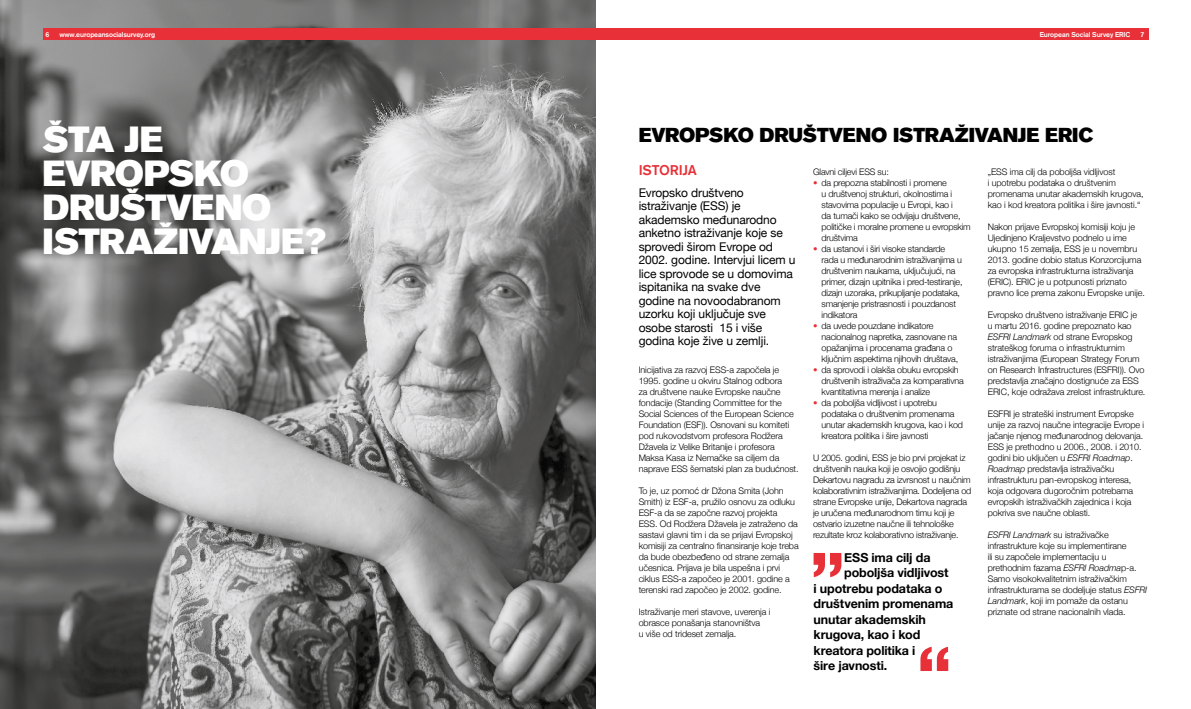
<style>
.page{position:relative;width:1191px;height:709px;background:#fff}
.page>*{position:absolute;margin:0;border:0;box-sizing:border-box;transform-origin:0 0}
.t1{font:36px/34px "Akzidenz Grotesk BE Super";letter-spacing:-.01em;color:#fff}
.t2{font:20px "Akzidenz Grotesk BE Super";letter-spacing:-.01em;color:#000}
.t3{font:500 14px "Akzidenz Grotesk BE";letter-spacing:-.015em;color:#e73037}
.t4{font:700 12.5px "Helvetica Neue";letter-spacing:-.01em;color:#000}
.t5{font:12px/13.5px "Helvetica Neue";letter-spacing:-.01em;color:#000}
.t6{font:300 9px/11px "Helvetica Neue";letter-spacing:-.01em;color:#000}
.t7{font:700 7px "Akzidenz Grotesk";letter-spacing:-.01em;color:#fff}
.s1{font-family:"Akzidenz Grotesk";color:#e73037}
.s2{font-style:italic}
</style>
<div class="page">
<img style="left:0;top:0;width:595px;height:709px">
<div style="left:43px;top:29px;width:1105px;height:11px;background:#e73037"></div>
<svg style="left:920px;top:646px;width:28px;height:25px"></svg>
<svg style="left:813px;top:553px;width:28px;height:24px"></svg>
<p class="t7" style="left:45px;top:30px;width:5px">6</p>
<p class="t7" style="left:59px;top:30px;width:97px">www.europeansocialsurvey.org</p>
<p class="t7" style="left:1039px;top:30px;width:92px">European Social Survey ERIC</p>
<p class="t7" style="left:1140px;top:30px;width:5px">7</p>
<h1 class="t1" style="left:43px;top:123px;width:285px">ŠTA JE<br>EVROPSKO<br>DRUŠTVENO<br>ISTRAŽIVANJE?</h1>
<h2 class="t2" style="left:638px;top:123px;width:456px">EVROPSKO DRUŠTVENO ISTRAŽIVANJE ERIC</h2>
<h3 class="t3" style="left:638px;top:161px;width:60px">ISTORIJA</h3>
<p class="t5" style="left:638px;top:186px;width:158px">Evropsko društveno istraživanje (ESS) je akademsko međunarodno anketno istraživanje koje se sprovedi širom Evrope od<br>2002. godine. Intervjui licem u lice sprovode se u domovima ispitanika na svake dve godine na novoodabranom uzorku koji uključuje sve osobe starosti 15 i više godina koje žive u zemlji.</p>
<p class="t6" style="left:638px;top:363px;width:161px">Inicijativa za razvoj ESS-a započela je 1995. godine u okviru Stalnog odbora<br>za društvene nauke Evropske naučne fondacije (Standing Committee for the Social Sciences of the European Science Foundation (ESF)). Osnovani su komiteti pod rukovodstvom profesora Rodžera Džavela iz Velike Britanije i profesora Maksa Kasa iz Nemačke sa ciljem da naprave ESS šematski plan za budućnost.</p>
<p class="t6" style="left:638px;top:484px;width:162px">To je, uz pomoć dr Džona Smita (John Smith) iz ESF-a, pružilo osnovu za odluku ESF-a da se započne razvoj projekta<br>ESS. Od Rodžera Džavela je zatraženo da sastavi glavni tim i da se prijavi Evropskoj komisiji za centralno finansiranje koje treba da bude obezbeđeno od strane zemalja učesnica. Prijava je bila uspešna i prvi ciklus ESS-a započeo je 2001. godine a terenski rad započeo je 2002. godine.</p>
<p class="t6" style="left:638px;top:605px;width:133px">Istraživanje meri stavove, uverenja i obrasce ponašanja stanovništva<br>u više od trideset zemalja.</p>
<p class="t6" style="left:813px;top:165px;width:77px">Glavni ciljevi ESS su:</p>
<p class="t6" style="left:821px;top:176px;width:151px;text-indent:-9px"><span class="s1">•</span> da prepozna stabilnosti i promene<br>u društvenoj strukturi, okolnostima i stavovima populacije u Evropi, kao i<br>da tumači kako se odvijaju društvene, političke i moralne promene u evropskim društvima</p>
<p class="t6" style="left:821px;top:242px;width:142px;text-indent:-9px"><span class="s1">•</span> da ustanovi i širi visoke standarde rada u međunarodnim istraživanjima u društvenim naukama, uključujući, na primer, dizajn upitnika i pred-testiranje, dizajn uzoraka, prikupljanje podataka, smanjenje pristrasnosti i pouzdanost indikatora</p>
<p class="t6" style="left:821px;top:319px;width:138px;text-indent:-9px"><span class="s1">•</span> da uvede pouzdane indikatore nacionalnog napretka, zasnovane na opažanjima i procenama građana o ključnim aspektima njihovih društava,</p>
<p class="t6" style="left:821px;top:363px;width:144px;text-indent:-9px"><span class="s1">•</span> da sprovodi i olakša obuku evropskih društvenih istraživača za komparativna kvantitativna merenja i analize</p>
<p class="t6" style="left:821px;top:396px;width:143px;text-indent:-9px"><span class="s1">•</span> da poboljša vidljivost i upotrebu podataka o društvenim promenama unutar akademskih krugova, kao i kod kreatora politika i šire javnosti</p>
<p class="t6" style="left:813px;top:451px;width:160px">U 2005. godini, ESS je bio prvi projekat iz društvenih nauka koji je osvojio godišnju Dekartovu nagradu za izvrsnost u naučnim kolaborativnim istraživanjima. Dodeljena od strane Evropske unije, Dekartova nagrada je uručena međunarodnom timu koji je ostvario izuzetne naučne ili tehnološke rezultate kroz kolaborativno istraživanje.</p>
<p class="t6" style="left:987px;top:165px;width:157px">„ESS ima cilj da poboljša vidljivost<br>i upotrebu podataka o društvenim promenama unutar akademskih krugova, kao i kod kreatora politika i šire javnosti.“</p>
<p class="t6" style="left:987px;top:220px;width:159px">Nakon prijave Evropskoj komisiji koju je Ujedinjeno Kraljevstvo podnelo u ime ukupno 15 zemalja, ESS je u novembru 2013. godine dobio status Konzorcijuma za evropska infrastrukturna istraživanja (ERIC). ERIC je u potpunosti priznato pravno lice prema zakonu Evropske unije.</p>
<p class="t6" style="left:987px;top:308px;width:159px">Evropsko društveno istraživanje ERIC je<br>u martu 2016. godine prepoznato kao <span class="s2">ESFRI Landmark</span> od strane Evropskog strateškog foruma o infrastrukturnim istraživanjima (European Strategy Forum on Research Infrastructures (ESFRI)). Ovo predstavlja značajno dostignuće za ESS ERIC, koje odražava zrelost infrastrukture.</p>
<p class="t6" style="left:987px;top:407px;width:158px">ESFRI je strateški instrument Evropske unije za razvoj naučne integracije Evrope i jačanje njenog međunarodnog delovanja.<br>ESS je prethodno u 2006., 2008. i 2010. godini bio uključen u <span class="s2">ESFRI Roadmap</span>.<br><span class="s2">Roadmap</span> predstavlja istraživačku infrastrukturu pan-evropskog interesa, koja odgovara dugoročnim potrebama evropskih istraživačkih zajednica i koja pokriva sve naučne oblasti.</p>
<p class="t6" style="left:987px;top:528px;width:161px"><span class="s2">ESFRI Landmark</span> su istraživačke infrastrukture koje su implementirane<br>ili su započele implementaciju u prethodnim fazama <span class="s2">ESFRI Roadma</span>p-a.<br>Samo visokokvalitetnim istraživačkim infrastrukturama se dodeljuje status <span class="s2">ESFRI Landmark</span>, koji im pomaže da ostanu priznate od strane nacionalnih vlada.</p>
<h3 class="t4" style="left:844px;top:547px;width:88px">ESS ima cilj da</h3>
<h3 class="t4" style="left:844px;top:563px;width:106px">poboljša vidljivost</h3>
<h3 class="t4" style="left:813px;top:578px;width:130px">i upotrebu podataka o</h3>
<h3 class="t4" style="left:813px;top:594px;width:141px">društvenim promenama</h3>
<h3 class="t4" style="left:813px;top:609px;width:114px">unutar akademskih</h3>
<h3 class="t4" style="left:813px;top:625px;width:108px">krugova, kao i kod</h3>
<h3 class="t4" style="left:813px;top:640px;width:103px">kreatora politika i</h3>
<h3 class="t4" style="left:813px;top:656px;width:75px">šire javnosti.</h3>
</div>
